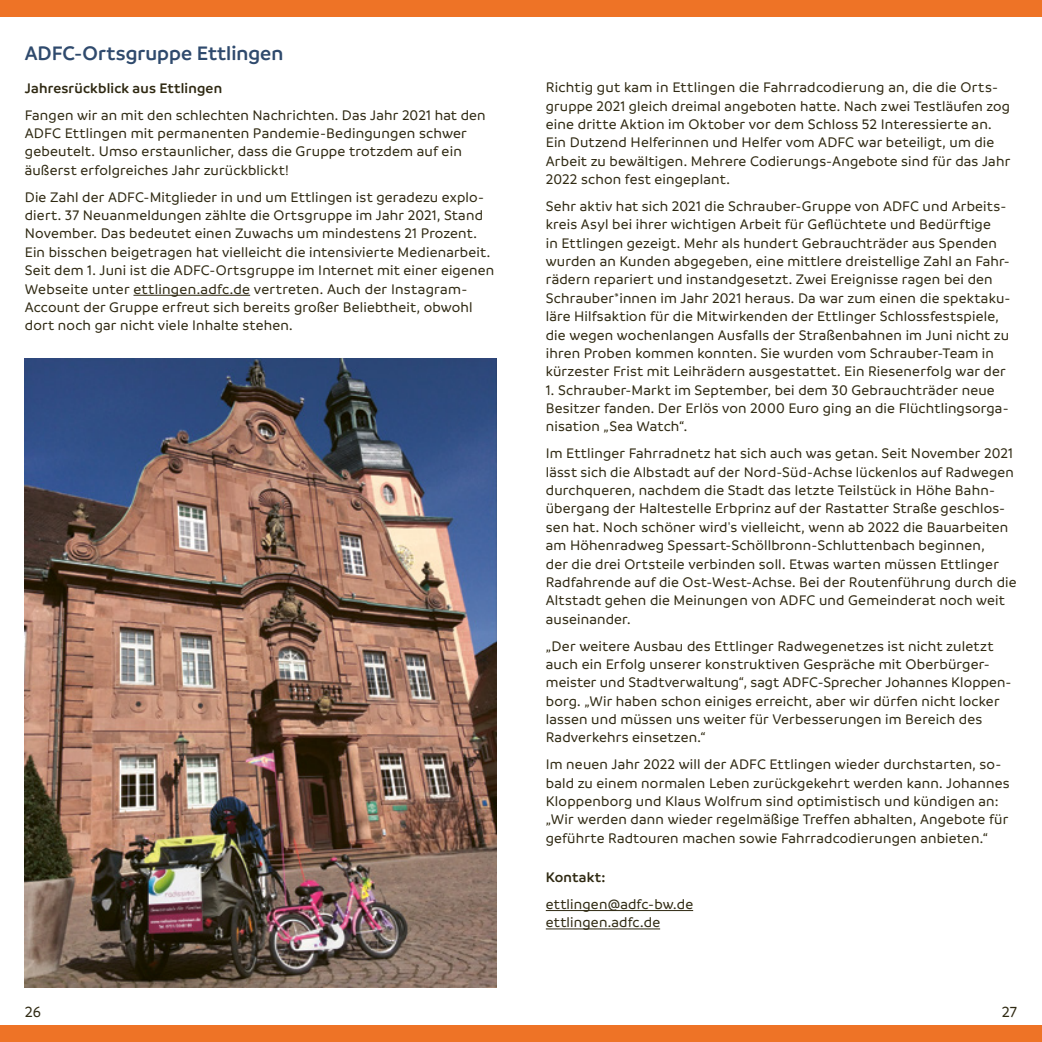
<style>
.page{position:relative;width:1042px;height:1042px;background:#fff}
.page>*{position:absolute;margin:0;border:0;box-sizing:border-box;transform-origin:0 0}
.t1{font:600 21px "Branding";color:#2f4a6d}
.t2{font:500 15.75px "Branding";color:#2f2912}
.t3{font:500 14.88px/18.4px "Branding";letter-spacing:.015em;color:#2f2912}
.t4{font:600 14.88px "Branding";letter-spacing:.015em;color:#2f2912}
</style>
<div class="page">
<div style="left:0;top:0;width:1042px;height:16px;background:#ee7326"></div>
<div style="left:0;top:1025px;width:1042px;height:17px;background:#ee7326"></div>
<hr style="left:133px;top:295px;width:117px;height:1px;background:#2f2912">
<hr style="left:546px;top:910px;width:147px;height:1px;background:#2f2912">
<hr style="left:546px;top:928px;width:114px;height:1px;background:#2f2912">
<img style="left:25px;top:359px;width:471px;height:628px">
<h1 class="t1" style="left:25px;top:41px;width:260px">ADFC-Ortsgruppe Ettlingen</h1>
<p class="t4" style="left:25px;top:80px;width:199px">Jahresrückblick aus Ettlingen</p>
<p class="t3" style="left:25px;top:106px;width:462px">Fangen wir an mit den schlechten Nachrichten. Das Jahr 2021 hat den ADFC Ettlingen mit permanenten Pandemie-Bedingungen schwer gebeutelt. Umso erstaunlicher, dass die Gruppe trotzdem auf ein äußerst erfolgreiches Jahr zurückblickt!</p>
<p class="t3" style="left:25px;top:188px;width:471px">Die Zahl der ADFC-Mitglieder in und um Ettlingen ist geradezu explo&shy;diert. 37 Neuanmeldungen zählte die Ortsgruppe im Jahr 2021, Stand November. Das bedeutet einen Zuwachs um mindestens 21 Prozent.<br>Ein bisschen beigetragen hat vielleicht die intensivierte Medienarbeit.<br>Seit dem 1. Juni ist die ADFC-Ortsgruppe im Internet mit einer eigenen Webseite unter ettlingen.adfc.de vertreten. Auch der Instagram-- Account der Gruppe erfreut sich bereits großer Beliebtheit, obwohl dort noch gar nicht viele Inhalte stehen.</p>
<p class="t3" style="left:546px;top:78px;width:466px">Richtig gut kam in Ettlingen die Fahrradcodierung an, die die Orts&shy;gruppe 2021 gleich dreimal angeboten hatte. Nach zwei Testläufen zog eine dritte Aktion im Oktober vor dem Schloss 52 Interessierte an.<br>Ein Dutzend Helferinnen und Helfer vom ADFC war beteiligt, um die Arbeit zu bewältigen. Mehrere Codierungs-Angebote sind für das Jahr 2022 schon fest eingeplant.</p>
<p class="t3" style="left:546px;top:197px;width:466px">Sehr aktiv hat sich 2021 die Schrauber-Gruppe von ADFC und Arbeits&shy;kreis Asyl bei ihrer wichtigen Arbeit für Geflüchtete und Bedürftige<br>in Ettlingen gezeigt. Mehr als hundert Gebrauchträder aus Spenden wurden an Kunden abgegeben, eine mittlere dreistellige Zahl an Fahr&shy;rädern repariert und instandgesetzt. Zwei Ereignisse ragen bei den Schrauber*innen im Jahr 2021 heraus. Da war zum einen die spektaku&shy;läre Hilfsaktion für die Mitwirkenden der Ettlinger Schlossfestspiele, die wegen wochenlangen Ausfalls der Straßenbahnen im Juni nicht zu ihren Proben kommen konnten. Sie wurden vom Schrauber-Team in kürzester Frist mit Leihrädern ausgestattet. Ein Riesenerfolg war der</p>
<p class="t3" style="left:546px;top:381px;width:464px">1. Schrauber-Markt im September, bei dem 30 Gebrauchträder neue<br>Besitzer fanden. Der Erlös von 2000 Euro ging an die Flüchtlingsorga&shy;nisation „Sea Watch“.</p>
<p class="t3" style="left:546px;top:444px;width:472px">Im Ettlinger Fahrradnetz hat sich auch was getan. Seit November 2021 lässt sich die Albstadt auf der Nord-Süd-Achse lückenlos auf Radwegen durchqueren, nachdem die Stadt das letzte Teilstück in Höhe Bahn&shy;übergang der Haltestelle Erbprinz auf der Rastatter Straße geschlos&shy;sen hat. Noch schöner wird's vielleicht, wenn ab 2022 die Bauarbeiten am Höhenradweg Spessart-Schöllbronn-Schluttenbach beginnen,<br>der die drei Ortsteile verbinden soll. Etwas warten müssen Ettlinger Radfahrende auf die Ost-West-Achse. Bei der Routenführung durch die Altstadt gehen die Meinungen von ADFC und Gemeinderat noch weit auseinander.</p>
<p class="t3" style="left:546px;top:636px;width:467px">„Der weitere Ausbau des Ettlinger Radwegenetzes ist nicht zuletzt auch ein Erfolg unserer konstruktiven Gespräche mit Oberbürger&shy;meister und Stadtverwaltung“, sagt ADFC-Sprecher Johannes Kloppen&shy;borg. „Wir haben schon einiges erreicht, aber wir dürfen nicht locker lassen und müssen uns weiter für Verbesserungen im Bereich des Radverkehrs einsetzen.“</p>
<p class="t3" style="left:546px;top:755px;width:465px">Im neuen Jahr 2022 will der ADFC Ettlingen wieder durchstarten, so&shy;bald zu einem normalen Leben zurückgekehrt werden kann. Johannes Kloppenborg und Klaus Wolfrum sind optimistisch und kündigen an: „Wir werden dann wieder regelmäßige Treffen abhalten, Angebote für geführte Radtouren machen sowie Fahrradcodierungen anbieten.“</p>
<p class="t4" style="left:546px;top:869px;width:61px">Kontakt:</p>
<p class="t3" style="left:546px;top:895px;width:149px">ettlingen@adfc-bw.de ettlingen.adfc.de</p>
<p class="t2" style="left:25px;top:1004px;width:18px">26</p>
<p class="t2" style="left:1002px;top:1004px;width:17px">27</p>
</div>
